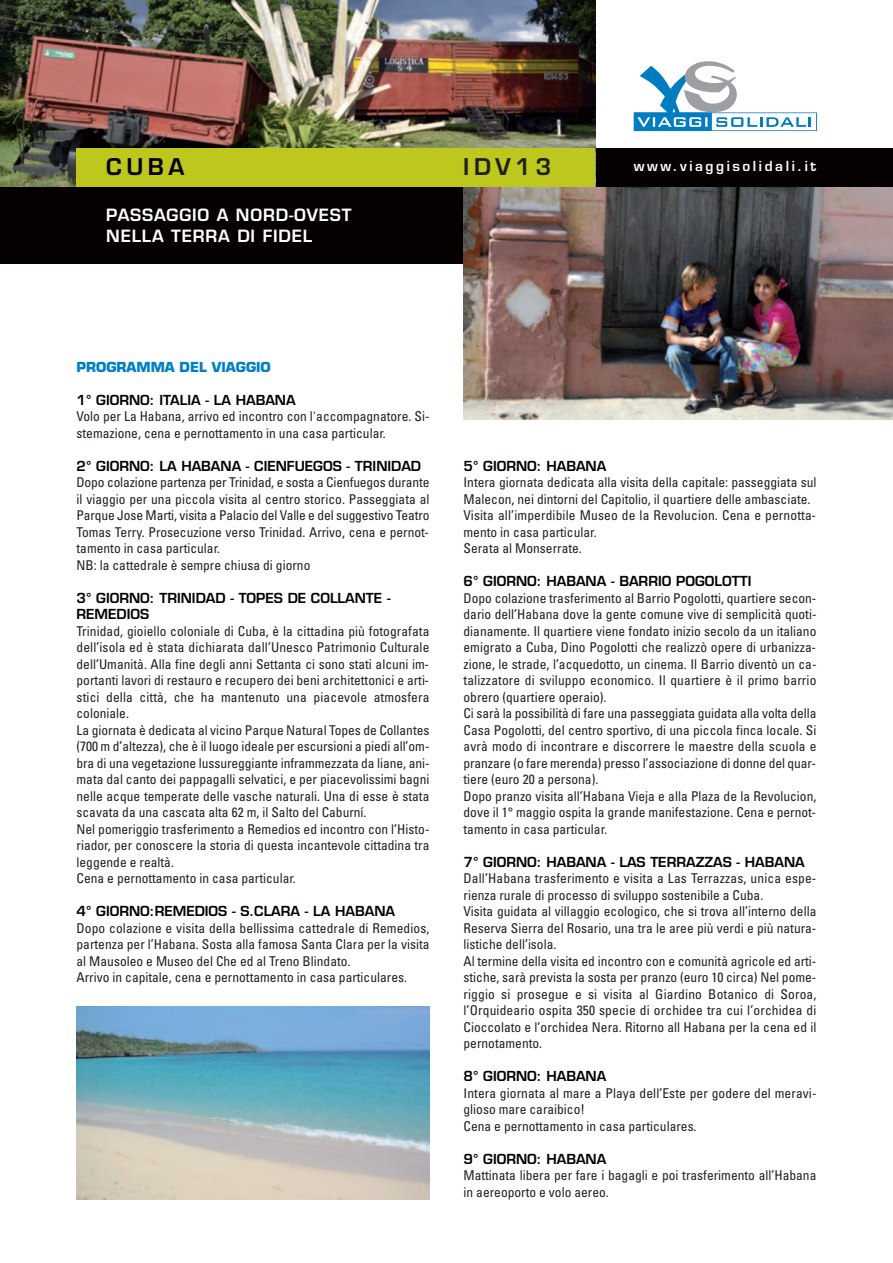
<style>
.page{position:relative;width:893px;height:1263px;background:#fff}
.page>*{position:absolute;margin:0;border:0;box-sizing:border-box;transform-origin:0 0}
.t1{font:600 22.5px "Eurostile";letter-spacing:.2em;color:#231f20}
.t2{font:600 22.5px "Eurostile";color:#060101}
.t3{font:600 16.5px/21px "Eurostile";letter-spacing:.05em;color:#fff}
.t4{font:condensed 13.5px/16.5px "Univers";color:#231f20}
.t5{font:600 13.5px/16.5px "Eurostile";color:#060101}
.t6{font:600 13.5px "Eurostile";letter-spacing:.19em;color:#fff}
.t7{font:700 13.5px "Eurostile";color:#0080c5}
</style>
<div class="page">
<div style="left:595px;top:149px;width:298px;height:38px;background:#060101"></div>
<svg style="left:634px;top:61px;width:183px;height:70px"></svg>
<img style="left:0;top:0;width:595px;height:187px">
<div style="left:77px;top:149px;width:518px;height:38px;background:#bdc71e"></div>
<div style="left:0;top:187px;width:463px;height:77px;background:#060101"></div>
<img style="left:463px;top:187px;width:430px;height:233px">
<img style="left:77px;top:1006px;width:352px;height:193px">
<h1 class="t2" style="left:106px;top:158px;width:80px">CUBA</h1>
<h1 class="t1" style="left:463px;top:158px;width:90px">IDV13</h1>
<p class="t3" style="left:106px;top:206px;width:247px">PASSAGGIO A NORD-OVEST<br>NELLA TERRA DI FIDEL</p>
<p class="t6" style="left:634px;top:161px;width:184px">www.viaggisolidali.it</p>
<p class="t7" style="left:77px;top:361px;width:196px">PROGRAMMA DEL VIAGGIO</p>
<p class="t5" style="left:77px;top:393px;width:221px">1° GIORNO: ITALIA - LA HABANA</p>
<p class="t4" style="left:77px;top:409px;width:354px">Volo per La Habana, arrivo ed incontro con l'accompagnatore. Si&shy;stemazione, cena e pernottamento in una casa particular.</p>
<p class="t5" style="left:77px;top:459px;width:346px">2° GIORNO: LA HABANA - CIENFUEGOS - TRINIDAD</p>
<p class="t4" style="left:77px;top:475px;width:354px">Dopo colazione partenza per Trinidad, e sosta a Cienfuegos durante il viaggio per una piccola visita al centro storico. Passeggiata al Parque Jose Marti, visita a Palacio del Valle e del suggestivo Teatro Tomas Terry. Prosecuzione verso Trinidad. Arrivo, cena e pernot&shy;tamento in casa particular.<br>NB: la cattedrale è sempre chiusa di giorno</p>
<p class="t5" style="left:77px;top:591px;width:316px">3° GIORNO: TRINIDAD - TOPES DE COLLANTE -<br>REMEDIOS</p>
<p class="t4" style="left:77px;top:624px;width:354px">Trinidad, gioiello coloniale di Cuba, è la cittadina più fotografata dell’isola ed è stata dichiarata dall’Unesco Patrimonio Culturale dell’Umanità. Alla fine degli anni Settanta ci sono stati alcuni im&shy;portanti lavori di restauro e recupero dei beni architettonici e arti&shy;stici della città, che ha mantenuto una piacevole atmosfera coloniale.<br>La giornata è dedicata al vicino Parque Natural Topes de Collantes (700 m d’altezza), che è il luogo ideale per escursioni a piedi all’om&shy;bra di una vegetazione lussureggiante inframmezzata da liane, ani&shy;mata dal canto dei pappagalli selvatici, e per piacevolissimi bagni nelle acque temperate delle vasche naturali. Una di esse è stata scavata da una cascata alta 62 m, il Salto del Caburní.<br>Nel pomeriggio trasferimento a Remedios ed incontro con l’Histo&shy;riador, per conoscere la storia di questa incantevole cittadina tra leggende e realtà.<br>Cena e pernottamento in casa particular.</p>
<p class="t5" style="left:77px;top:904px;width:320px">4° GIORNO:REMEDIOS - S.CLARA - LA HABANA</p>
<p class="t4" style="left:77px;top:921px;width:354px">Dopo colazione e visita della bellissima cattedrale di Remedios, partenza per l’Habana. Sosta alla famosa Santa Clara per la visita al Mausoleo e Museo del Che ed al Treno Blindato.<br>Arrivo in capitale, cena e pernottamento in casa particulares.</p>
<p class="t5" style="left:463px;top:459px;width:144px">5° GIORNO: HABANA</p>
<p class="t4" style="left:463px;top:475px;width:354px">Intera giornata dedicata alla visita della capitale: passeggiata sul Malecon, nei dintorni del Capitolio, il quartiere delle ambasciate.<br>Visita all’imperdibile Museo de la Revolucion. Cena e pernotta&shy;mento in casa particular.<br>Serata al Monserrate.</p>
<p class="t5" style="left:463px;top:574px;width:289px">6° GIORNO: HABANA - BARRIO POGOLOTTI</p>
<p class="t4" style="left:463px;top:591px;width:354px">Dopo colazione trasferimento al Barrio Pogolotti, quartiere secon&shy;dario dell’Habana dove la gente comune vive di semplicità quoti&shy;dianamente. Il quartiere viene fondato inizio secolo da un italiano emigrato a Cuba, Dino Pogolotti che realizzò opere di urbanizza&shy;zione, le strade, l’acquedotto, un cinema. Il Barrio diventò un ca&shy;talizzatore di sviluppo economico. Il quartiere è il primo barrio obrero (quartiere operaio).<br>Ci sarà la possibilità di fare una passeggiata guidata alla volta della Casa Pogolotti, del centro sportivo, di una piccola finca locale. Si avrà modo di incontrare e discorrere le maestre della scuola e pranzare (o fare merenda) presso l’associazione di donne del quar&shy;tiere (euro 20 a persona).<br>Dopo pranzo visita all’Habana Vieja e alla Plaza de la Revolucion, dove il 1° maggio ospita la grande manifestazione. Cena e pernot&shy;tamento in casa particular.</p>
<p class="t5" style="left:463px;top:855px;width:343px">7° GIORNO: HABANA - LAS TERRAZZAS - HABANA</p>
<p class="t4" style="left:463px;top:871px;width:354px">Dall’Habana trasferimento e visita a Las Terrazzas, unica espe&shy;rienza rurale di processo di sviluppo sostenibile a Cuba.<br>Visita guidata al villaggio ecologico, che si trova all’interno della Reserva Sierra del Rosario, una tra le aree più verdi e più natura&shy;listiche dell’isola.<br>Al termine della visita ed incontro con e comunità agricole ed arti&shy;stiche, sarà prevista la sosta per pranzo (euro 10 circa) Nel pome&shy;riggio si prosegue e si visita al Giardino Botanico di Soroa, l’Orquideario ospita 350 specie di orchidee tra cui l’orchidea di Cioccolato e l’orchidea Nera. Ritorno all Habana per la cena ed il pernotamento.</p>
<p class="t5" style="left:463px;top:1069px;width:144px">8° GIORNO: HABANA</p>
<p class="t4" style="left:463px;top:1086px;width:354px">Intera giornata al mare a Playa dell’Este per godere del meravi&shy;glioso mare caraibico!<br>Cena e pernottamento in casa particulares.</p>
<p class="t5" style="left:463px;top:1152px;width:144px">9° GIORNO: HABANA</p>
<p class="t4" style="left:463px;top:1168px;width:354px">Mattinata libera per fare i bagagli e poi trasferimento all’Habana in aereoporto e volo aereo.</p>
</div>
